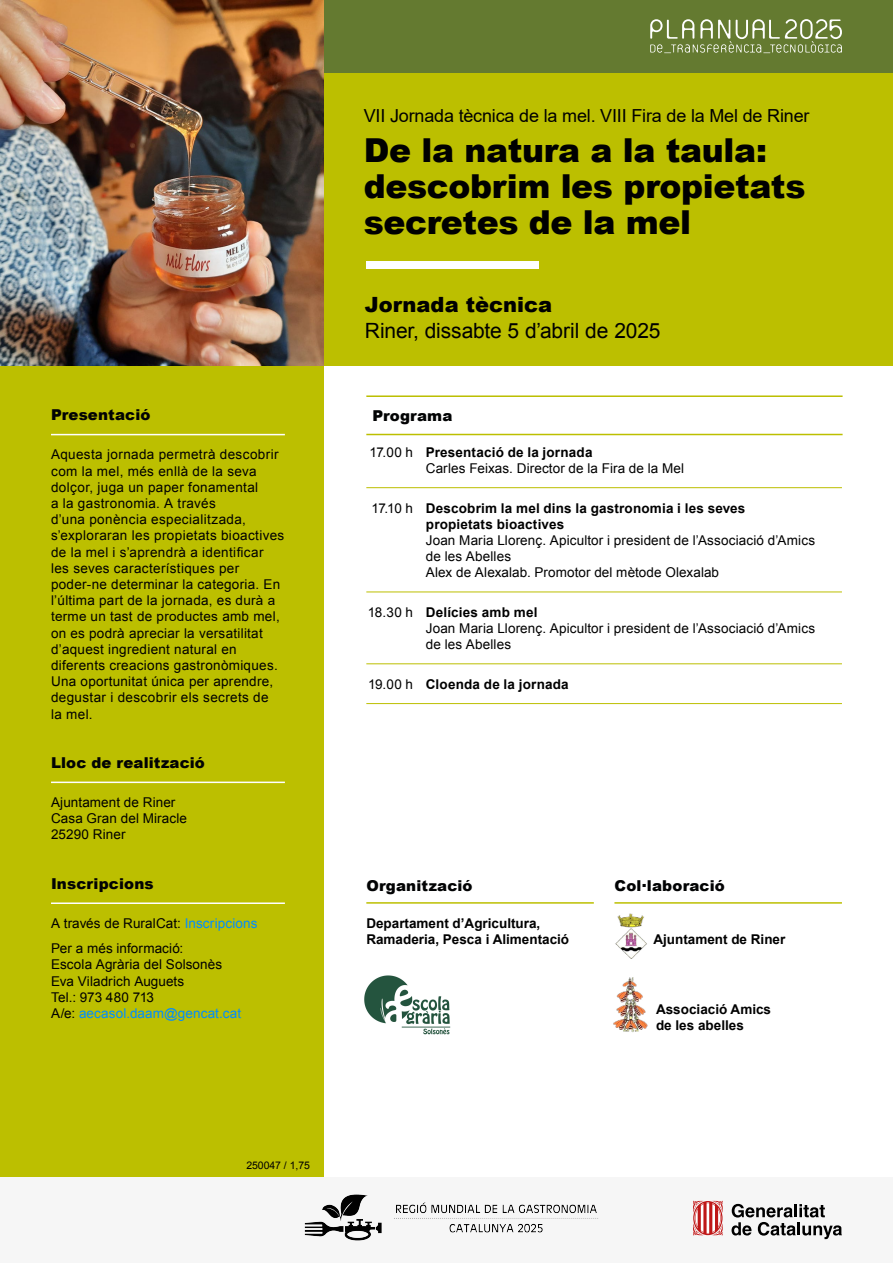
<style>
.page{position:relative;width:893px;height:1263px;background:#fff}
.page>*{position:absolute;margin:0;border:0;box-sizing:border-box;transform-origin:0 0}
.t1{font:900 33px/36px "Arial";letter-spacing:-.01em;color:#000}
.t2{font:21px "Arial";letter-spacing:-.005em;color:#000}
.t3{font:900 21px "Arial";letter-spacing:.005em;color:#000}
.t4{font:18px "Arial";letter-spacing:-.01em;color:#000}
.t5{font:900 15px "Arial";letter-spacing:.01em;color:#020304}
.t6{font:13.5px/16.2px "Arial";letter-spacing:.02em;color:#000}
.t7{font:700 13.5px/16.2px "Arial";letter-spacing:.005em;color:#000}
.t8{font:10.5px "Arial";color:#000}
.s1{color:#008dff}
.s2{font-style:inherit}
.s3{font-weight:400}
</style>
<div class="page">
<div style="left:323px;top:0;width:570px;height:366px;background:#bcbf00"></div>
<div style="left:323px;top:0;width:570px;height:72px;background:#647a30"></div>
<svg style="left:650px;top:19px;width:192px;height:34px"></svg>
<div style="left:0;top:366px;width:323px;height:811px;background:#bcbf00"></div>
<div style="left:0;top:1177px;width:892px;height:86px;background:#f6f6f6"></div>
<svg style="left:693px;top:1200px;width:30px;height:35px"></svg>
<svg style="left:731px;top:1204px;width:111px;height:35px"></svg>
<div style="left:366px;top:261px;width:173px;height:7px;background:#fff"></div>
<img style="left:0;top:0;width:323px;height:366px">
<hr style="left:366px;top:395px;width:477px;height:2px;background:#bcbf00">
<hr style="left:366px;top:434px;width:477px;height:1px;background:#bcbf00">
<hr style="left:366px;top:487px;width:476px;height:1px;background:#bcbf00">
<hr style="left:366px;top:592px;width:476px;height:1px;background:#bcbf00">
<hr style="left:366px;top:663px;width:476px;height:1px;background:#bcbf00">
<hr style="left:366px;top:703px;width:476px;height:1px;background:#bcbf00">
<hr style="left:614px;top:902px;width:228px;height:2px;background:#bcbf00">
<hr style="left:366px;top:902px;width:228px;height:2px;background:#bcbf00">
<hr style="left:51px;top:434px;width:234px;height:1px;background:#fff">
<hr style="left:51px;top:781px;width:234px;height:2px;background:#fff">
<hr style="left:51px;top:902px;width:234px;height:2px;background:#fff">
<img style="left:615px;top:914px;width:32px;height:45px">
<img style="left:613px;top:977px;width:35px;height:55px">
<img style="left:304px;top:1194px;width:294px;height:47px">
<img style="left:364px;top:975px;width:87px;height:60px">
<p class="t5" style="left:51px;top:404px;width:101px">Presentació</p>
<p class="t6" style="left:51px;top:447px;width:235px">Aquesta jornada permetrà descobrir com la mel, més enllà de la seva dolçor, juga un paper fonamental<br>a la gastronomia. A través<br>d’una ponència especialitzada, s’exploraran les propietats bioactives de la mel i s’aprendrà a identificar les seves característiques per poder-ne determinar la categoria. En l’última part de la jornada, es durà a terme un tast de productes amb mel, on es podrà apreciar la versatilitat d’aquest ingredient natural en diferents creacions gastronòmiques.<br>Una oportunitat única per aprendre, degustar i descobrir els secrets de<br>la mel.</p>
<p class="t5" style="left:51px;top:752px;width:155px">Lloc de realització</p>
<p class="t6" style="left:51px;top:794px;width:137px">Ajuntament de Riner<br>Casa Gran del Miracle<br>25290 Riner</p>
<p class="t5" style="left:51px;top:873px;width:104px">Inscripcions</p>
<p class="t6" style="left:51px;top:911px;width:208px;line-height:25.2px">A través de RuralCat: <span class="s1">Inscripcions<br></span>Per a més informació:</p>
<p class="t6" style="left:51px;top:957px;width:192px">Escola Agrària del Solsonès<br>Eva Viladrich Auguets<br>Tel.: 973 480 713<br>A/e: <span class="s1">aecasol.daam@gencat.cat</span></p>
<p class="t8" style="left:246px;top:1158px;width:65px">250<span class="s2">047</span> / 1,75</p>
<h1 class="t4" style="left:364px;top:103px;width:447px">VII Jornada tècnica de la mel. VIII Fira de la Mel de Riner</h1>
<h1 class="t1" style="left:364px;top:131px;width:443px">De la natura a la taula: descobrim les propietats secretes de la mel</h1>
<h2 class="t3" style="left:365px;top:289px;width:189px">Jornada tècnica</h2>
<h3 class="t2" style="left:365px;top:316px;width:297px">Riner, dissabte 5 d’abril de 2025</h3>
<h4 class="t5" style="left:372px;top:404px;width:82px">Programa</h4>
<p class="t7" style="left:370px;top:444px;width:224px"><span class="s3">17.00 h</span> Presentació de la jornada</p>
<p class="t6" style="left:426px;top:460px;width:260px">Carles Feixas. Director de la Fira de la Mel</p>
<p class="t7" style="left:426px;top:500px;width:321px;text-indent:-54px"><span class="s3">17.10 h</span> Descobrim la mel dins la gastronomia i les seves propietats bioactives</p>
<p class="t6" style="left:426px;top:532px;width:391px">Joan Maria Llorenç. Apicultor i president de l’Associació d’Amics de les Abelles</p>
<p class="t6" style="left:426px;top:565px;width:295px">Alex de Alexalab. Promotor del mètode Olexalab</p>
<p class="t7" style="left:368px;top:604px;width:171px"><span class="s3">18.30 h</span> Delícies amb mel</p>
<p class="t6" style="left:426px;top:620px;width:391px">Joan Maria Llorenç. Apicultor i president de l’Associació d’Amics de les Abelles</p>
<p class="t7" style="left:368px;top:677px;width:202px"><span class="s3">19.00 h</span> Cloenda de la jornada</p>
<p class="t5" style="left:366px;top:875px;width:108px">Organització</p>
<p class="t5" style="left:614px;top:875px;width:112px">Col·laboració</p>
<p class="t7" style="left:366px;top:915px;width:204px">Departament d’Agricultura,<br>Ramaderia, Pesca i Alimentació</p>
<p class="t7" style="left:653px;top:932px;width:134px">Ajuntament de Riner</p>
<p class="t7" style="left:656px;top:1002px;width:117px">Associació Amics de les abelles</p>
</div>
